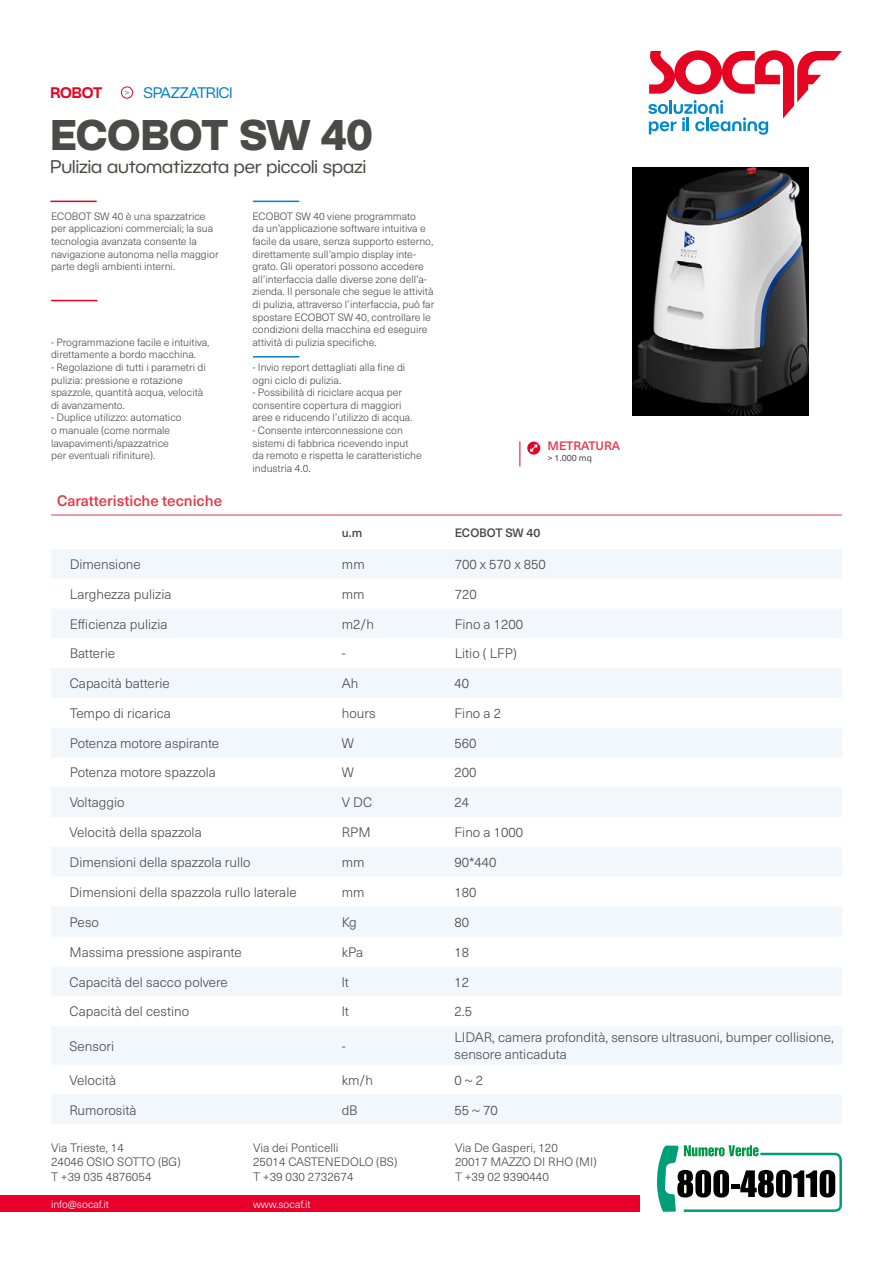
<style>
.page{position:relative;width:893px;height:1263px;background:#fff}
.page>*{position:absolute;margin:0;border:0;box-sizing:border-box;transform-origin:0 0}
.t1{font:700 42px "BC Novatica CYR";letter-spacing:-.01em;color:#4a4a49}
.t2{font:18px "BC Novatica CYR";color:#4a4a49}
.t3{font:500 15px "Neue Haas Unica W1 G";color:#e93445}
.t4{font:15px "BC Novatica CYR";color:#0081c9}
.t5{font:600 15px "BC Novatica CYR";letter-spacing:-.02em;color:#e40523}
.t6{font:300 13.5px/16.2px "Neue Haas Unica W1 G";color:#4a4a49}
.t7{font:300 12px/14.4px "Neue Haas Unica W1 G";color:#4a4a49}
.t8{font:500 12px "Neue Haas Unica W1 G";letter-spacing:-.005em;color:#4a4a49}
.t9{font:500 12px "Neue Haas Unica W1 G";letter-spacing:-.01em;color:#e93445}
.t10{font:300 10.5px/12.6px "Neue Haas Unica W1 G";color:#4a4a49}
.t11{font:300 10.5px "Neue Haas Unica W1 G";color:#fff}
.t12{font:9px "Neue Haas Unica W1 G";color:#4a4a49}
.s1{font-weight:300;font-size:9px}
</style>
<div class="page">
<svg style="left:648px;top:50px;width:194px;height:85px"></svg>
<div style="left:0;top:1195px;width:640px;height:17px;background:#e8002a"></div>
<hr style="left:50px;top:201px;width:47px;height:1px;background:#e8002a">
<hr style="left:253px;top:201px;width:46px;height:1px;background:#0081c9">
<svg style="left:520px;top:441px;width:1px;height:25px"></svg>
<svg style="left:527px;top:442px;width:13px;height:13px"></svg>
<svg style="left:657px;top:1145px;width:185px;height:67px"></svg>
<svg style="left:51px;top:549px;width:791px;height:575px;fill:#f1f7fb"></svg>
<hr style="left:51px;top:515px;width:272px;height:1px;background:#e93445">
<hr style="left:323px;top:515px;width:113px;height:1px;background:#e93445">
<hr style="left:436px;top:515px;width:406px;height:1px;background:#e93445">
<div style="left:121px;top:87px;width:12px;height:11px;border:1px solid #e8002a;border-radius:50%"></div>
<hr style="left:51px;top:300px;width:46px;height:1px;background:#e8002a">
<hr style="left:253px;top:356px;width:46px;height:2px;background:#0081c9">
<img style="left:632px;top:168px;width:176px;height:248px">
<h3 class="t5" style="left:50px;top:83px;width:53px">ROBOT</h3>
<h3 class="t4" style="left:125px;top:83px;width:109px"><span class="s1">&gt;</span> SPAZZATRICI</h3>
<h1 class="t1" style="left:50px;top:108px;width:324px">ECOBOT SW 40</h1>
<h2 class="t2" style="left:50px;top:155px;width:317px">Pulizia automatizzata per piccoli spazi</h2>
<p class="t10" style="left:51px;top:209px;width:169px">ECOBOT SW 40 è una spazzatrice per applicazioni commerciali; la sua tecnologia avanzata consente la navigazione autonoma nella maggior parte degli ambienti interni.</p>
<p class="t10" style="left:252px;top:209px;width:184px">ECOBOT SW 40 viene programmato<br>da un’applicazione software intuitiva e facile da usare, senza supporto esterno, direttamente sull’ampio display inte&shy;grato. Gli operatori possono accedere all’interfaccia dalle diverse zone dell’a&shy;zienda. Il personale che segue le attività di pulizia, attraverso l’interfaccia, può far spostare ECOBOT SW 40, controllare le condizioni della macchina ed eseguire attività di pulizia specifiche.</p>
<p class="t10" style="left:252px;top:360px;width:154px">- Invio report dettagliati alla fine di ogni ciclo di pulizia.</p>
<p class="t10" style="left:252px;top:386px;width:162px">- Possibilità di riciclare acqua per consentire copertura di maggiori aree e riducendo l’utilizzo di acqua.</p>
<p class="t10" style="left:252px;top:423px;width:171px">- Consente interconnessione con sistemi di fabbrica ricevendo input da remoto e rispetta le caratteristiche industria 4.0.</p>
<p class="t10" style="left:51px;top:335px;width:160px">- Programmazione facile e intuitiva, direttamente a bordo macchina.</p>
<p class="t10" style="left:51px;top:360px;width:156px">- Regolazione di tutti i parametri di pulizia: pressione e rotazione spazzole, quantità acqua, velocità di avanzamento.</p>
<p class="t10" style="left:51px;top:411px;width:132px">- Duplice utilizzo: automatico o manuale (come normale lavapavimenti/spazzatrice per eventuali rifiniture).</p>
<h3 class="t3" style="left:57px;top:489px;width:167px">Caratteristiche tecniche</h3>
<p class="t9" style="left:547px;top:437px;width:74px">METRATURA</p>
<p class="t12" style="left:547px;top:451px;width:46px">&gt; 1.000 mq</p>
<p class="t8" style="left:342px;top:523px;width:22px">u.m</p>
<p class="t8" style="left:455px;top:523px;width:87px">ECOBOT SW 40</p>
<p class="t6" style="left:70px;top:555px;width:72px">Dimensione</p>
<p class="t6" style="left:342px;top:555px;width:24px">mm</p>
<p class="t6" style="left:455px;top:555px;width:93px">700 x 570 x 850</p>
<p class="t6" style="left:70px;top:585px;width:103px">Larghezza pulizia</p>
<p class="t6" style="left:342px;top:585px;width:24px">mm</p>
<p class="t6" style="left:455px;top:585px;width:24px">720</p>
<p class="t6" style="left:70px;top:615px;width:99px">Efficienza pulizia</p>
<p class="t6" style="left:342px;top:615px;width:34px">m2/h</p>
<p class="t6" style="left:455px;top:615px;width:70px">Fino a 1200</p>
<p class="t6" style="left:70px;top:645px;width:47px">Batterie</p>
<p class="t6" style="left:342px;top:645px;width:5px">-</p>
<p class="t6" style="left:455px;top:645px;width:64px">Litio ( LFP)</p>
<p class="t6" style="left:70px;top:675px;width:102px">Capacità batterie</p>
<p class="t6" style="left:342px;top:675px;width:18px">Ah</p>
<p class="t6" style="left:455px;top:675px;width:16px">40</p>
<p class="t6" style="left:70px;top:704px;width:103px">Tempo di ricarica</p>
<p class="t6" style="left:342px;top:704px;width:35px">hours</p>
<p class="t6" style="left:455px;top:704px;width:48px">Fino a 2</p>
<p class="t6" style="left:70px;top:734px;width:151px">Potenza motore aspirante</p>
<p class="t6" style="left:342px;top:734px;width:14px">W</p>
<p class="t6" style="left:455px;top:734px;width:24px">560</p>
<p class="t6" style="left:70px;top:764px;width:148px">Potenza motore spazzola</p>
<p class="t6" style="left:342px;top:764px;width:14px">W</p>
<p class="t6" style="left:455px;top:764px;width:24px">200</p>
<p class="t6" style="left:70px;top:794px;width:56px">Voltaggio</p>
<p class="t6" style="left:342px;top:794px;width:32px">V DC</p>
<p class="t6" style="left:455px;top:794px;width:16px">24</p>
<p class="t6" style="left:70px;top:823px;width:134px">Velocità della spazzola</p>
<p class="t6" style="left:342px;top:823px;width:30px">RPM</p>
<p class="t6" style="left:455px;top:823px;width:70px">Fino a 1000</p>
<p class="t6" style="left:70px;top:853px;width:183px">Dimensioni della spazzola rullo</p>
<p class="t6" style="left:342px;top:853px;width:24px">mm</p>
<p class="t6" style="left:455px;top:853px;width:44px">90*440</p>
<p class="t6" style="left:70px;top:883px;width:229px">Dimensioni della spazzola rullo laterale</p>
<p class="t6" style="left:342px;top:883px;width:24px">mm</p>
<p class="t6" style="left:455px;top:883px;width:24px">180</p>
<p class="t6" style="left:70px;top:913px;width:31px">Peso</p>
<p class="t6" style="left:342px;top:913px;width:17px">Kg</p>
<p class="t6" style="left:455px;top:913px;width:16px">80</p>
<p class="t6" style="left:70px;top:943px;width:173px">Massima pressione aspirante</p>
<p class="t6" style="left:342px;top:943px;width:23px">kPa</p>
<p class="t6" style="left:454px;top:943px;width:16px">18</p>
<p class="t6" style="left:70px;top:973px;width:160px">Capacità del sacco polvere</p>
<p class="t6" style="left:342px;top:973px;width:9px">lt</p>
<p class="t6" style="left:454px;top:973px;width:16px">12</p>
<p class="t6" style="left:70px;top:1003px;width:121px">Capacità del cestino</p>
<p class="t6" style="left:342px;top:1003px;width:9px">lt</p>
<p class="t6" style="left:454px;top:1003px;width:19px">2.5</p>
<p class="t6" style="left:70px;top:1037px;width:46px">Sensori</p>
<p class="t6" style="left:342px;top:1037px;width:5px">-</p>
<p class="t6" style="left:454px;top:1029px;width:381px">LIDAR, camera profondità, sensore ultrasuoni, bumper collisione, sensore anticaduta</p>
<p class="t6" style="left:70px;top:1071px;width:48px">Velocità</p>
<p class="t6" style="left:342px;top:1071px;width:33px">km/h</p>
<p class="t6" style="left:454px;top:1071px;width:30px">0 ~ 2</p>
<p class="t6" style="left:70px;top:1101px;width:69px">Rumorosità</p>
<p class="t6" style="left:342px;top:1101px;width:17px">dB</p>
<p class="t6" style="left:454px;top:1101px;width:45px">55 ~ 70</p>
<p class="t7" style="left:253px;top:1140px;width:146px">Via dei Ponticelli<br>25014 CASTENEDOLO (BS)<br>T +39 030 2732674</p>
<p class="t7" style="left:455px;top:1140px;width:143px">Via De Gasperi, 120<br>20017 MAZZO DI RHO (MI)<br>T +39 02 9390440</p>
<p class="t7" style="left:51px;top:1140px;width:131px">Via Trieste, 14<br>24046 OSIO SOTTO (BG)<br>T +39 035 4876054</p>
<p class="t11" style="left:51px;top:1197px;width:60px">info@socaf.it</p>
<p class="t11" style="left:253px;top:1197px;width:59px">www.socaf.it</p>
</div>
